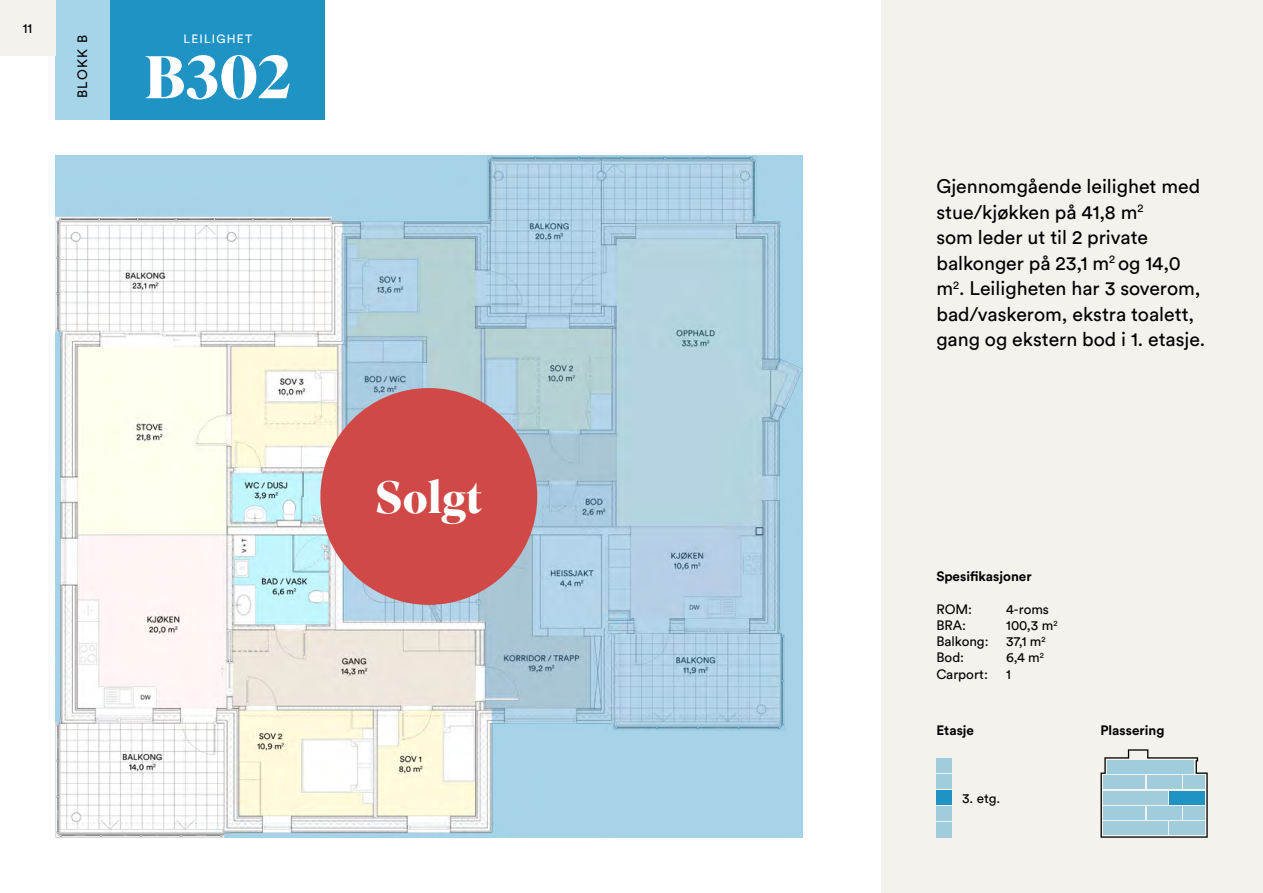
<style>
.page{position:relative;width:1263px;height:893px;background:#fff}
.page>*{position:absolute;margin:0;border:0;box-sizing:border-box;transform-origin:0 0}
.t1{font:700 60px "Superior Title";color:#fff}
.t2{font:700 45px "Superior Title";color:#fff}
.t3{font:19.5px/25.5px "Circular Std";color:#000}
.t4{font:13.5px/16.2px "Circular Std";color:#000}
.t5{font:700 13.5px "Circular Std";color:#000}
.t6{font:12px "Circular Std";letter-spacing:.1em;color:#fff}
</style>
<div class="page">
<div style="left:881px;top:0;width:382px;height:893px;background:#f4f2ec"></div>
<div style="left:111px;top:0;width:214px;height:119px;background:#2093c5"></div>
<div style="left:55px;top:0;width:56px;height:119px;background:#a6d4e8"></div>
<div style="left:936px;top:822px;width:16px;height:16px;background:#a0ccdc"></div>
<div style="left:936px;top:806px;width:16px;height:15px;background:#a0ccdc"></div>
<div style="left:936px;top:790px;width:16px;height:15px;background:#2093c5"></div>
<div style="left:936px;top:774px;width:16px;height:15px;background:#a0ccdc"></div>
<div style="left:936px;top:758px;width:16px;height:15px;background:#a0ccdc"></div>
<svg style="left:1100px;top:749px;width:108px;height:89px"></svg>
<div style="left:1107px;top:760px;width:87px;height:14px;background:#a0ccdc"></div>
<div style="left:1169px;top:791px;width:36px;height:13px;background:#2093c5"></div>
<div style="left:1103px;top:791px;width:65px;height:13px;background:#a0ccdc"></div>
<div style="left:1103px;top:775px;width:42px;height:14px;background:#a0ccdc"></div>
<div style="left:1147px;top:775px;width:34px;height:14px;background:#a0ccdc"></div>
<div style="left:1183px;top:775px;width:22px;height:14px;background:#a0ccdc"></div>
<div style="left:1183px;top:806px;width:22px;height:14px;background:#a0ccdc"></div>
<div style="left:1147px;top:806px;width:34px;height:14px;background:#a0ccdc"></div>
<div style="left:1103px;top:806px;width:42px;height:14px;background:#a0ccdc"></div>
<div style="left:1103px;top:821px;width:65px;height:14px;background:#a0ccdc"></div>
<div style="left:1169px;top:821px;width:36px;height:14px;background:#a0ccdc"></div>
<img style="left:55px;top:155px;width:747px;height:683px">
<div style="left:320px;top:388px;width:217px;height:217px;background:#d14947;border-radius:50%"></div>
<div style="left:0;top:0;width:55px;height:55px;background:#f4f2ec"></div>
<p class="t4" style="left:23px;top:20px;width:11px">11</p>
<p class="t4" style="left:74px;top:98px;width:65px;rotate:-90deg">BLOKK B</p>
<p class="t6" style="left:184px;top:32px;width:70px">LEILIGHET</p>
<h1 class="t1" style="left:144px;top:40px;width:149px">B302</h1>
<h2 class="t2" style="left:376px;top:470px;width:108px">Solgt</h2>
<p class="t3" style="left:936px;top:173px;width:270px">Gjennomgående leilighet med stue/kjøkken på 41,8 m<sup>2<br></sup>som leder ut til 2 private balkonger på 23,1 m<sup>2</sup> og 14,0 m<sup>2</sup>. Leiligheten har 3 soverom, bad/vaskerom, ekstra toalett, gang og ekstern bod i 1. etasje.</p>
<p class="t5" style="left:936px;top:568px;width:97px">Spesifikasjoner</p>
<p class="t4" style="left:936px;top:601px;width:54px">ROM:<br>BRA:<br>Balkong:<br>Bod:<br>Carport:</p>
<p class="t4" style="left:1006px;top:601px;width:53px">4-roms<br>100,3 m<sup>2<br></sup>37,1 m<sup>2<br></sup>6,4 m<sup>2<br></sup>1</p>
<p class="t5" style="left:936px;top:721px;width:39px">Etasje</p>
<p class="t5" style="left:1100px;top:721px;width:65px">Plassering</p>
<p class="t4" style="left:962px;top:790px;width:40px">3. etg.</p>
</div>
